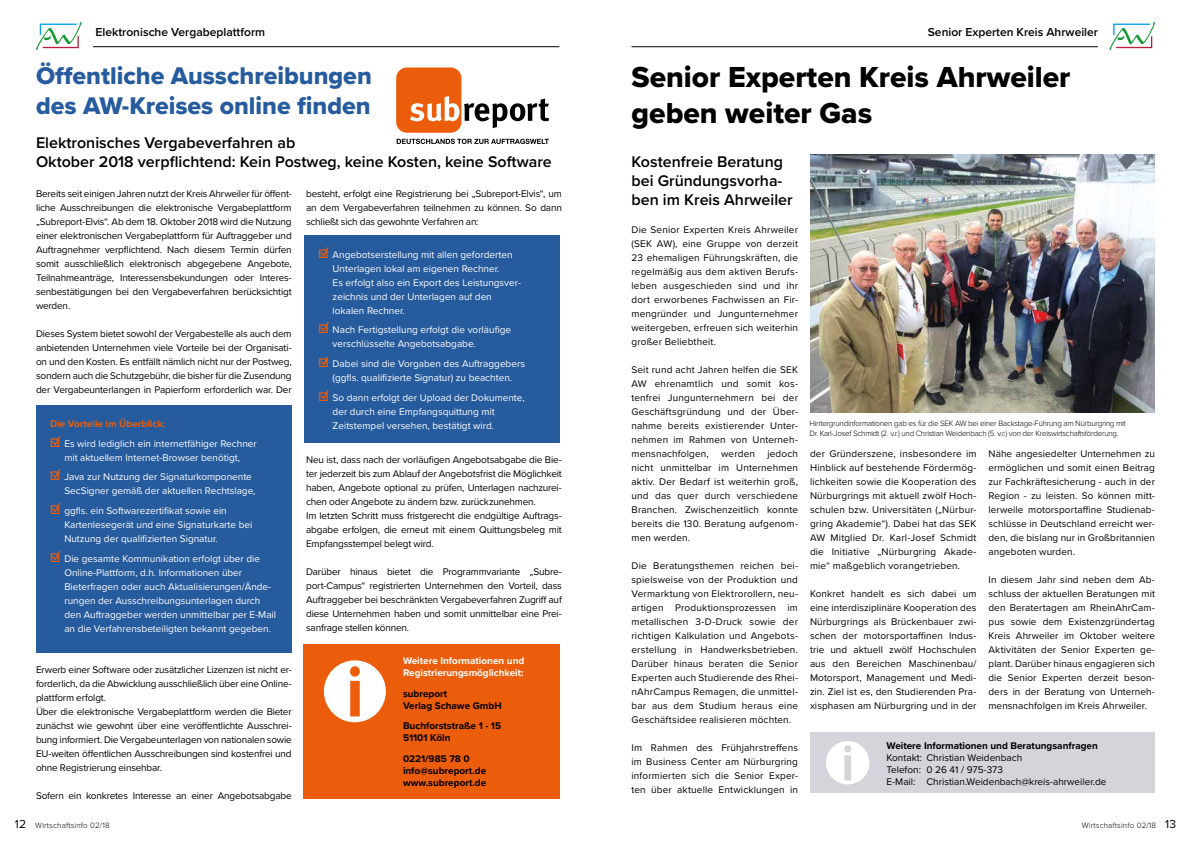
<style>
.page{position:relative;width:1191px;height:842px;background:#fff}
.page>*{position:absolute;margin:0;border:0;box-sizing:border-box;transform-origin:0 0}
.t1{font:30px/36px "Proxima Nova Extrabld";color:#000}
.t2{font:25px/30px "Proxima Nova Extrabld";color:#265b9d}
.t3{font:600 16px/19.2px "Proxima Nova";color:#000}
.t4{font:600 12px "Proxima Nova";color:#000}
.t5{font:10px/14px "Proxima Nova";letter-spacing:-.015em;color:#000;text-align:justify}
.t6{font:10px/14px "Proxima Nova";color:#fff}
.t7{font:700 10px/12px "Proxima Nova";color:#000}
.t8{font:700 10px/12px "Proxima Nova";color:#fff}
.t9{font:700 10px "Proxima Nova";color:#eb5d0b}
.t10{font:300 8px/9.6px "Proxima Nova";letter-spacing:-.03em;color:#000}
.t11{font:300 8px "Proxima Nova";letter-spacing:.02em;color:#000}
.s1{font-weight:700;font-size:15px;color:#eb5d0b}
.s2{font-weight:400;font-size:12px}
</style>
<div class="page">
<svg style="left:1109px;top:21px;width:46px;height:30px"></svg>
<svg style="left:36px;top:21px;width:46px;height:30px"></svg>
<hr style="left:93px;top:46px;width:466px;height:1px;background:#000">
<hr style="left:631px;top:46px;width:467px;height:1px;background:#000">
<img style="left:810px;top:154px;width:345px;height:259px">
<div style="left:396px;top:68px;width:65px;height:65px;background:#eb5d0b;border-radius:11px"></div>
<svg style="left:410px;top:96px;width:139px;height:32px"></svg>
<svg style="left:397px;top:139px;width:152px;height:5px"></svg>
<div style="left:36px;top:405px;width:256px;height:248px;background:#265b9d"></div>
<div style="left:304px;top:236px;width:256px;height:207px;background:#265b9d"></div>
<div style="left:810px;top:732px;width:344px;height:61px;background:#d4d4da"></div>
<svg style="left:826px;top:741px;width:43px;height:43px"></svg>
<div style="left:304px;top:644px;width:256px;height:154px;background:#eb5d0b"></div>
<svg style="left:324px;top:660px;width:62px;height:62px"></svg>
<p class="t4" style="left:96px;top:23px;width:171px">Elektronische Vergabeplattform</p>
<h2 class="t2" style="left:36px;top:60px;width:337px">Öffentliche Ausschreibungen des AW-Kreises online finden</h2>
<h3 class="t3" style="left:36px;top:132px;width:517px">Elektronisches Vergabeverfahren ab<br>Oktober 2018 verpflichtend: Kein Postweg, keine Kosten, keine Software</h3>
<p class="t5" style="left:36px;top:186px;width:257px">Bereits seit einigen Jahren nutzt der Kreis Ahrweiler für öffent&shy;liche Ausschreibungen die elektronische Vergabeplattform „Subreport-Elvis“. Ab dem 18. Oktober 2018 wird die Nutzung einer elektronischen Vergabeplattform für Auftraggeber und Auftragnehmer verpflichtend. Nach diesem Termin dürfen somit ausschließlich elektronisch abgegebene Angebote, Teilnahmeanträge, Interessensbekundungen oder Interes&shy;senbestätigungen bei den Vergabeverfahren berücksichtigt werden.</p>
<p class="t5" style="left:36px;top:326px;width:257px">Dieses System bietet sowohl der Vergabestelle als auch dem anbietenden Unternehmen viele Vorteile bei der Organisati&shy;on und den Kosten. Es entfällt nämlich nicht nur der Postweg, sondern auch die Schutzgebühr, die bisher für die Zusendung der Vergabeunterlangen in Papierform erforderlich war. Der</p>
<p class="t9" style="left:50px;top:416px;width:117px">Die Vorteile im Überblick:</p>
<p class="t6" style="left:50px;top:436px;width:208px;text-align:center"><span class="s1">☑</span> Es wird lediglich ein internetfähiger Rechner mit aktuellem Internet-Browser benötigt,</p>
<p class="t6" style="left:64px;top:470px;width:193px;text-indent:-14px"><span class="s1">☑</span> Java zur Nutzung der Signaturkomponente<br>SecSigner gemäß der aktuellen Rechtslage,</p>
<p class="t6" style="left:64px;top:503px;width:189px;text-indent:-14px"><span class="s1">☑</span> ggfls. ein Softwarezertifikat sowie ein<br>Kartenlesegerät und eine Signaturkarte bei<br>Nutzung der qualifizierten Signatur.</p>
<p class="t6" style="left:64px;top:551px;width:213px;text-indent:-14px"><span class="s1">☑</span> Die gesamte Kommunikation erfolgt über die Online-Plattform, d.h. Informationen über Bieterfragen oder auch Aktualisierungen/Ände&shy;rungen der Ausschreibungsunterlagen durch den Auftraggeber werden unmittelbar per E-Mail an die Verfahrensbeteiligten bekannt gegeben.</p>
<p class="t5" style="left:36px;top:662px;width:257px;text-align:left">Erwerb einer Software oder zusätzlicher Lizenzen ist nicht er&shy;forderlich, da die Abwicklung ausschließlich über eine Online&shy;plattform erfolgt.<br>Über die elektronische Vergabeplattform werden die Bieter zunächst wie gewohnt über eine veröffentlichte Ausschrei&shy;bung informiert. Die Vergabeunterlagen von nationalen sowie EU-weiten öffentlichen Ausschreibungen sind kostenfrei und ohne Registrierung einsehbar.</p>
<p class="t5" style="left:36px;top:788px;width:257px">Sofern ein konkretes Interesse an einer Angebotsabgabe</p>
<p class="t5" style="left:306px;top:186px;width:257px">besteht, erfolgt eine Registrierung bei „Subreport-Elvis“, um an dem Vergabeverfahren teilnehmen zu können. So dann schließt sich das gewohnte Verfahren an:</p>
<p class="t6" style="left:333px;top:247px;width:190px;text-indent:-14px"><span class="s1">☑</span> Angebotserstellung mit allen geforderten Unterlagen lokal am eigenen Rechner.<br>Es erfolgt also ein Export des Leistungsver&shy;zeichnis und der Unterlagen auf den lokalen Rechner.</p>
<p class="t6" style="left:333px;top:323px;width:180px;text-indent:-14px"><span class="s1">☑</span> Nach Fertigstellung erfolgt die vorläufige verschlüsselte Angebotsabgabe.</p>
<p class="t6" style="left:318px;top:356px;width:208px;text-align:center"><span class="s1">☑</span> Dabei sind die Vorgaben des Auftraggebers (ggfls. qualifizierte Signatur) zu beachten.</p>
<p class="t6" style="left:333px;top:390px;width:193px;text-indent:-14px"><span class="s1">☑</span> So dann erfolgt der Upload der Dokumente, der durch eine Empfangsquittung mit<br>Zeitstempel versehen, bestätigt wird.</p>
<p class="t5" style="left:306px;top:452px;width:257px;text-align:left">Neu ist, dass nach der vorläufigen Angebotsabgabe die Bie&shy;ter jederzeit bis zum Ablauf der Angebotsfrist die Möglichkeit haben, Angebote optional zu prüfen, Unterlagen nachzurei&shy;chen oder Angebote zu ändern bzw. zurückzunehmen.<br>Im letzten Schritt muss fristgerecht die endgültige Auftrags&shy;abgabe erfolgen, die erneut mit einem Quittungsbeleg mit Empfangsstempel belegt wird.</p>
<p class="t5" style="left:306px;top:564px;width:257px">Darüber hinaus bietet die Programmvariante „Subre&shy;port-Campus“ registrierten Unternehmen den Vorteil, dass Auftraggeber bei beschränkten Vergabeverfahren Zugriff auf diese Unternehmen haben und somit unmittelbar eine Prei&shy;sanfrage stellen können.</p>
<p class="t8" style="left:403px;top:655px;width:123px">Weitere Informationen und<br>Registrierungsmöglichkeit:</p>
<p class="t7" style="left:403px;top:687px;width:100px">subreport<br>Verlag Schawe GmbH</p>
<p class="t7" style="left:403px;top:720px;width:100px">Buchforststraße 1 - 15<br>51101 Köln</p>
<p class="t7" style="left:403px;top:752px;width:85px">0221/985 78 0 info@subreport.de www.subreport.de</p>
<p class="t4" style="left:928px;top:23px;width:172px">Senior Experten Kreis Ahrweiler</p>
<h1 class="t1" style="left:631px;top:59px;width:440px">Senior Experten Kreis Ahrweiler geben weiter Gas</h1>
<h3 class="t3" style="left:631px;top:151px;width:163px">Kostenfreie Beratung bei Gründungsvorha&shy;ben im Kreis Ahrweiler</h3>
<p class="t5" style="left:631px;top:222px;width:168px">Die Senior Experten Kreis Ahrweiler (SEK AW), eine Gruppe von derzeit 23 ehemaligen Führungskräften, die regelmäßig aus dem aktiven Berufs&shy;leben ausgeschieden sind und ihr dort erworbenes Fachwissen an Fir&shy;mengründer und Jungunternehmer weitergeben, erfreuen sich weiterhin großer Beliebtheit.</p>
<p class="t5" style="left:631px;top:362px;width:168px">Seit rund acht Jahren helfen die SEK AW ehrenamtlich und somit kos&shy;tenfrei Jungunternehmern bei der Geschäftsgründung und der Über&shy;nahme bereits existierender Unter&shy;nehmen im Rahmen von Unterneh&shy;mensnachfolgen, werden jedoch nicht unmittelbar im Unternehmen aktiv. Der Bedarf ist weiterhin groß, und das quer durch verschiedene Branchen. Zwischenzeitlich konnte bereits die 130. Beratung aufgenom&shy;men werden.</p>
<p class="t5" style="left:631px;top:558px;width:168px">Die Beratungsthemen reichen bei&shy;spielsweise von der Produktion und Vermarktung von Elektrorollern, neu&shy;artigen Produktionsprozessen im metallischen 3-D-Druck sowie der richtigen Kalkulation und Angebots&shy;erstellung in Handwerksbetrieben.<br>Darüber hinaus beraten die Senior Experten auch Studierende des Rhei&shy;nAhrCampus Remagen, die unmittel&shy;bar aus dem Studium heraus eine Geschäftsidee realisieren möchten.</p>
<p class="t5" style="left:631px;top:740px;width:168px">Im Rahmen des Frühjahrstreffens im Business Center am Nürburgring informierten sich die Senior Exper&shy;ten über aktuelle Entwicklungen in</p>
<p class="t10" style="left:809px;top:418px;width:318px">Hintergrundinformationen gab es für die SEK AW bei einer Backstage-Führung am Nürburgring mit<br>Dr. Karl-Josef Schmidt (2. v.r.) und Christian Weidenbach (5. v.r.) von der Kreiswirtschaftsförderung.</p>
<p class="t5" style="left:810px;top:447px;width:168px">der Gründerszene, insbesondere im Hinblick auf bestehende Fördermög&shy;lichkeiten sowie die Kooperation des Nürburgrings mit aktuell zwölf Hoch&shy;schulen bzw. Universitäten („Nürbur&shy;gring Akademie“). Dabei hat das SEK AW Mitglied Dr. Karl-Josef Schmidt die Initiative „Nürburgring Akade&shy;mie“ maßgeblich vorangetrieben.</p>
<p class="t5" style="left:810px;top:587px;width:168px">Konkret handelt es sich dabei um eine interdisziplinäre Kooperation des Nürburgrings als Brückenbauer zwi&shy;schen der motorsportaffinen Indus&shy;trie und aktuell zwölf Hochschulen aus den Bereichen Maschinenbau/ Motorsport, Management und Medi&shy;zin. Ziel ist es, den Studierenden Pra&shy;xisphasen am Nürburgring und in der</p>
<p class="t5" style="left:988px;top:447px;width:168px">Nähe angesiedelter Unternehmen zu ermöglichen und somit einen Beitrag zur Fachkräftesicherung - auch in der Region - zu leisten. So können mitt&shy;lerweile motorsportaffine Studienab&shy;schlüsse in Deutschland erreicht wer&shy;den, die bislang nur in Großbritannien angeboten wurden.</p>
<p class="t5" style="left:988px;top:573px;width:168px">In diesem Jahr sind neben dem Ab&shy;schluss der aktuellen Beratungen mit den Beratertagen am RheinAhrCam&shy;pus sowie dem Existenzgründertag Kreis Ahrweiler im Oktober weitere Aktivitäten der Senior Experten ge&shy;plant. Darüber hinaus engagieren sich die Senior Experten derzeit beson&shy;ders in der Beratung von Unterneh&shy;mensnachfolgen im Kreis Ahrweiler.</p>
<p class="t7" style="left:886px;top:739px;width:213px">Weitere Informationen und Beratungsanfragen</p>
<p class="t5" style="left:886px;top:751px;width:221px;line-height:12px;text-align:left">Kontakt: Christian Weidenbach<br>Telefon: 0 26 41 / 975-373<br>E-Mail: Christian.Weidenbach@kreis-ahrweiler.de</p>
<p class="t11" style="left:15px;top:819px;width:96px"><span class="s2">12</span> Wirtschaftsinfo 02/18</p>
<p class="t11" style="left:1081px;top:819px;width:96px">Wirtschaftsinfo 02/18 <span class="s2">13</span></p>
</div>
